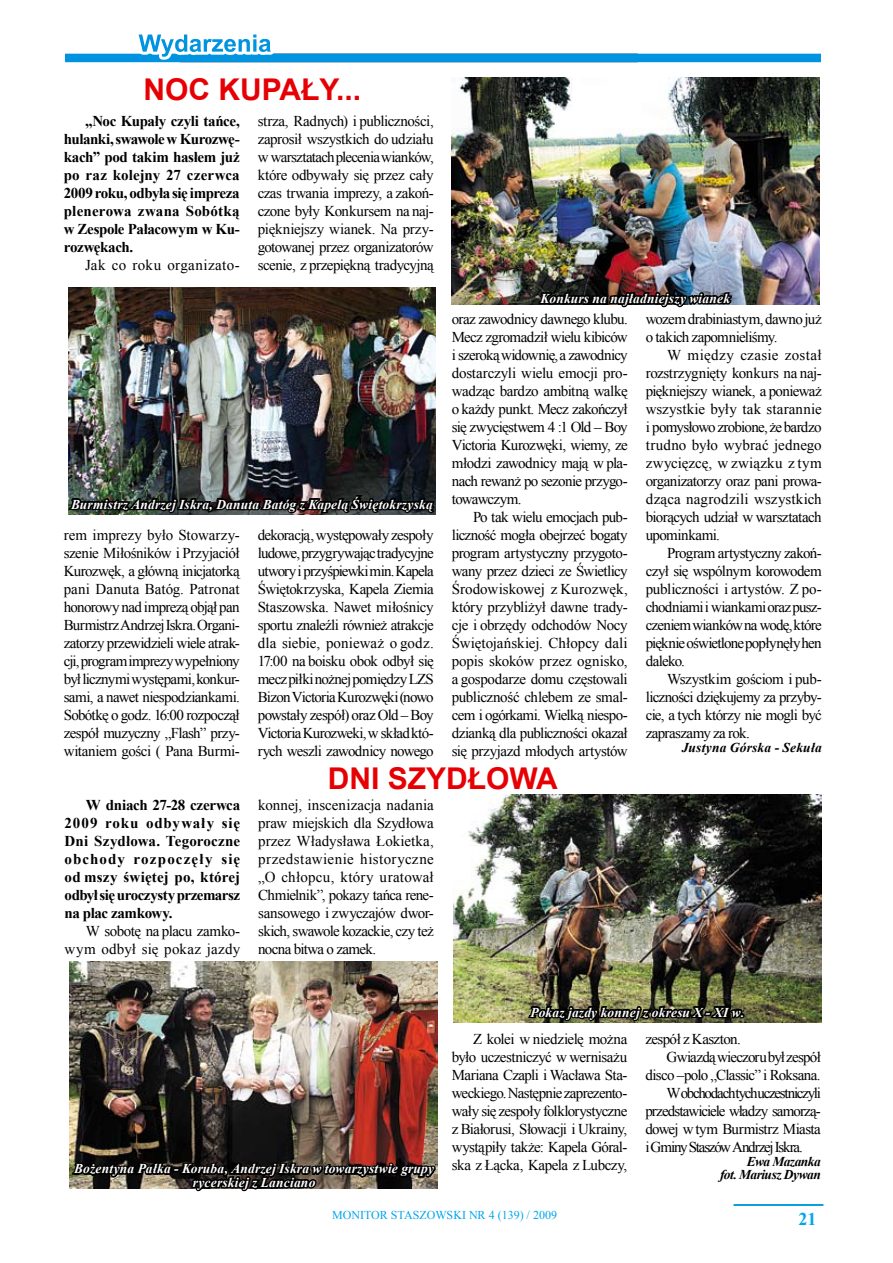
<style>
.page{position:relative;width:893px;height:1263px;background:#fff}
.page>*{position:absolute;margin:0;border:0;box-sizing:border-box;transform-origin:0 0}
.t1{font:700 30px "Arial";color:#e60004}
.t2{font:700 18px "Times New Roman";color:#00a6eb}
.t3{font:15px/18px "Times New Roman";letter-spacing:-.04em;color:#000;text-align:justify}
.t4{font:700 15px/18px "Times New Roman";letter-spacing:-.01em;color:#000;text-align:justify}
.t5{font:15px/18px "Times New Roman";color:#000;text-align:right}
.t6{font:15px "Times New Roman";letter-spacing:-.06em;color:#000}
.t7{font:15px "Times New Roman";letter-spacing:-.085em;color:#000}
.t8{font:15px "Times New Roman";letter-spacing:-.075em;color:#000}
.t9{font:15px "Times New Roman";letter-spacing:.025em;color:#000}
.t10{font:italic 700 13.5px/13.5px "Times New Roman";letter-spacing:.015em;color:#fefefe;text-align:center}
.t11{font:italic 700 13.5px/13.5px "Times New Roman";letter-spacing:-.035em;color:#000;text-align:right}
.t12{font:italic 700 13.5px "Times New Roman";letter-spacing:.015em;color:#000}
.t13{font:12px "Times New Roman";color:#00a6eb}
</style>
<div class="page">
<hr style="left:734px;top:1204px;width:89px;height:1px;background:#00a6eb">
<hr style="left:734px;top:1205px;width:89px;height:1px;background:#00a6eb">
<div style="left:65px;top:54px;width:756px;height:8px;background:#0094e0"></div>
<svg style="left:136px;top:34px;width:138px;height:26px"></svg>
<img style="left:69px;top:962px;width:368px;height:71px">
<img style="left:69px;top:1033px;width:369px;height:159px">
<img style="left:452px;top:78px;width:368px;height:227px">
<img style="left:537px;top:165px;width:197px;height:143px">
<img style="left:453px;top:795px;width:368px;height:227px">
<img style="left:527px;top:876px;width:220px;height:147px">
<img style="left:68px;top:287px;width:368px;height:81px">
<img style="left:68px;top:368px;width:368px;height:147px">
<h1 class="t1" style="left:143px;top:70px;width:219px">NOC KU PAŁY...</h1>
<p class="t4" style="left:64px;top:112px;width:177px;text-indent:21px">„Noc Kupały czyli tańce, hulanki, swawole w Kurozwę&shy;kach” pod takim hasłem już po raz kolejny 27 czerwca 2009 roku, odbyła się impreza plenerowa zwana Sobótką w Zespole Pałacowym w Ku&shy;rozwękach.</p>
<p class="t9" style="left:85px;top:255px;width:156px">Jak co roku organizato-</p>
<p class="t3" style="left:258px;top:112px;width:177px">strza, Radnych) i publiczności, zaprosił wszystkich do udziału w warsztatach plecenia wianków, które odbywały się przez cały czas trwania imprezy, a zakoń&shy;czone były Konkursem na naj&shy;piękniejszy wianek. Na przy&shy;gotowanej przez organizatorów scenie, z przepiękną tradycyjną</p>
<p class="t10" style="left:71px;top:497px;width:363px">Burmistrz Andrzej Iskra, Danuta Batóg z Kapelą Świętokrzyską</p>
<p class="t3" style="left:64px;top:526px;width:177px">rem imprezy było Stowarzy&shy;szenie Miłośników i Przyjaciół Kurozwęk, a główną inicjatorką pani Danuta Batóg. Patronat honorowy nad imprezą objął pan Burmistrz Andrzej Iskra. Organi&shy;zatorzy przewidzieli wiele atrak&shy;cji, program imprezy wypełniony był licznymi występami, konkur&shy;sami, a nawet niespodziankami.<br>Sobótkę o godz. 16:00 rozpoczął zespół muzyczny „Flash” przy&shy;witaniem gości ( Pana Burmi-</p>
<p class="t3" style="left:258px;top:526px;width:177px">dekoracją, występowały zespoły ludowe, przygrywając tradycyjne utwory i przyśpiewki min. Kapela Świętokrzyska, Kapela Ziemia Staszowska. Nawet miłośnicy sportu znaleźli również atrakcje dla siebie, ponieważ o godz.<br>17:00 na boisku obok odbył się mecz piłki nożnej pomiędzy LZS Bizon Victoria Kurozwęki (nowo powstały zespół) oraz Old – Boy Victoria Kurozweki, w skład któ&shy;rych weszli zawodnicy nowego</p>
<p class="t10" style="left:541px;top:291px;width:191px">Konkurs na najładniejszy wianek</p>
<p class="t3" style="left:452px;top:310px;width:178px">oraz zawodnicy dawnego klubu.<br>Mecz zgromadził wielu kibiców i szeroką widownię, a zawodnicy dostarczyli wielu emocji pro&shy;wadząc bardzo ambitną walkę o każdy punkt. Mecz zakończył się zwycięstwem 4 :1 Old – Boy Victoria Kurozwęki, wiemy, ze młodzi zawodnicy mają w pla&shy;nach rewanż po sezonie przygo&shy;towawczym.</p>
<p class="t3" style="left:452px;top:508px;width:177px;text-indent:21px">Po tak wielu emocjach pub&shy;liczność mogła obejrzeć bogaty program artystyczny przygoto&shy;wany przez dzieci ze Świetlicy Środowiskowej z Kurozwęk, który przybliżył dawne trady&shy;cje i obrzędy odchodów Nocy Świętojańskiej. Chłopcy dali popis skoków przez ognisko, a gospodarze domu częstowali publiczność chlebem ze smal&shy;cem i ogórkami. Wielką niespo&shy;dzianką dla publiczności okazał się przyjazd młodych artystów</p>
<p class="t3" style="left:646px;top:310px;width:177px">wozem drabiniastym, dawno już o takich zapomnieliśmy.</p>
<p class="t3" style="left:646px;top:346px;width:177px;text-indent:21px">W między czasie został rozstrzygnięty konkurs na naj&shy;piękniejszy wianek, a ponieważ wszystkie były tak starannie i pomysłowo zrobione, że bardzo trudno było wybrać jednego zwycięzcę, w związku z tym organizatorzy oraz pani prowa&shy;dząca nagrodzili wszystkich biorących udział w warsztatach upominkami.</p>
<p class="t3" style="left:646px;top:544px;width:177px;text-indent:21px">Program artystyczny zakoń&shy;czył się wspólnym korowodem publiczności i artystów. Z po&shy;chodniami i wiankami oraz pusz&shy;czeniem wianków na wodę, które pięknie oświetlone popłynęły hen daleko.</p>
<p class="t3" style="left:646px;top:670px;width:177px;text-indent:21px">Wszystkim gościom i pub&shy;liczności dziękujemy za przyby&shy;cie, a tych którzy nie mogli być zapraszamy za rok.</p>
<p class="t12" style="left:682px;top:738px;width:141px">Justyna Górska - Sekuła</p>
<p class="t4" style="left:65px;top:796px;width:177px;text-indent:21px">W dniach 27-28 czerwca 2009 roku odbywały się Dni Szydłowa. Tegoroczne obchody rozpoczęły się od mszy świętej po, której odbył się uroczysty przemarsz na plac zamkowy.</p>
<p class="t5" style="left:65px;top:922px;width:177px">W sobotę na placu zamko&shy;wym odbył się pokaz jazdy</p>
<h1 class="t1" style="left:328px;top:758px;width:226px">DNI SZYDŁOWA</h1>
<p class="t3" style="left:258px;top:796px;width:177px">konnej, inscenizacja nadania praw miejskich dla Szydłowa przez Władysława Łokietka, przedstawienie historyczne „O chłopcu, który uratował Chmielnik”, pokazy tańca rene&shy;sansowego i zwyczajów dwor&shy;skich, swawole kozackie, czy też nocna bitwa o zamek.</p>
<p class="t10" style="left:530px;top:1005px;width:215px">Pokaz jazdy konnej z okresu X - XI w.</p>
<p class="t10" style="left:74px;top:1161px;width:361px">Bożentyna Pałka - Koruba, Andrzej Iskra w towarzystwie grupy rycerskiej z Lanciano</p>
<p class="t3" style="left:452px;top:1030px;width:177px;text-indent:21px">Z kolei w niedzielę można było uczestniczyć w wernisażu Mariana Czapli i Wacława Sta&shy;weckiego. Następnie zaprezento&shy;wały się zespoły folklorystyczne z Białorusi, Słowacji i Ukrainy, wystąpiły także: Kapela Góral&shy;ska z Łącka, Kapela z Lubczy,</p>
<p class="t3" style="left:645px;top:1030px;width:97px">zespół z Kaszton.</p>
<p class="t3" style="left:667px;top:1048px;width:156px">Gwiazdą wieczoru był zespół</p>
<p class="t3" style="left:645px;top:1066px;width:177px">disco –polo „Classic” i Roksana.</p>
<p class="t7" style="left:667px;top:1083px;width:156px">W obchodach tych uczestniczyli</p>
<p class="t6" style="left:645px;top:1101px;width:177px">przedstawiciele władzy samorzą-</p>
<p class="t3" style="left:645px;top:1120px;width:177px">dowej wtym Burmistrz Miasta</p>
<p class="t8" style="left:645px;top:1137px;width:159px">iGminy Staszów Andrzej Iskra.</p>
<p class="t11" style="left:720px;top:1154px;width:102px">Ewa Mazanka<br>fot. Mariusz Dywan</p>
<p class="t13" style="left:332px;top:1207px;width:226px">MONITOR STASZOWSKI NR 4 (139) / 2009</p>
<p class="t2" style="left:798px;top:1206px;width:19px">21</p>
</div>
